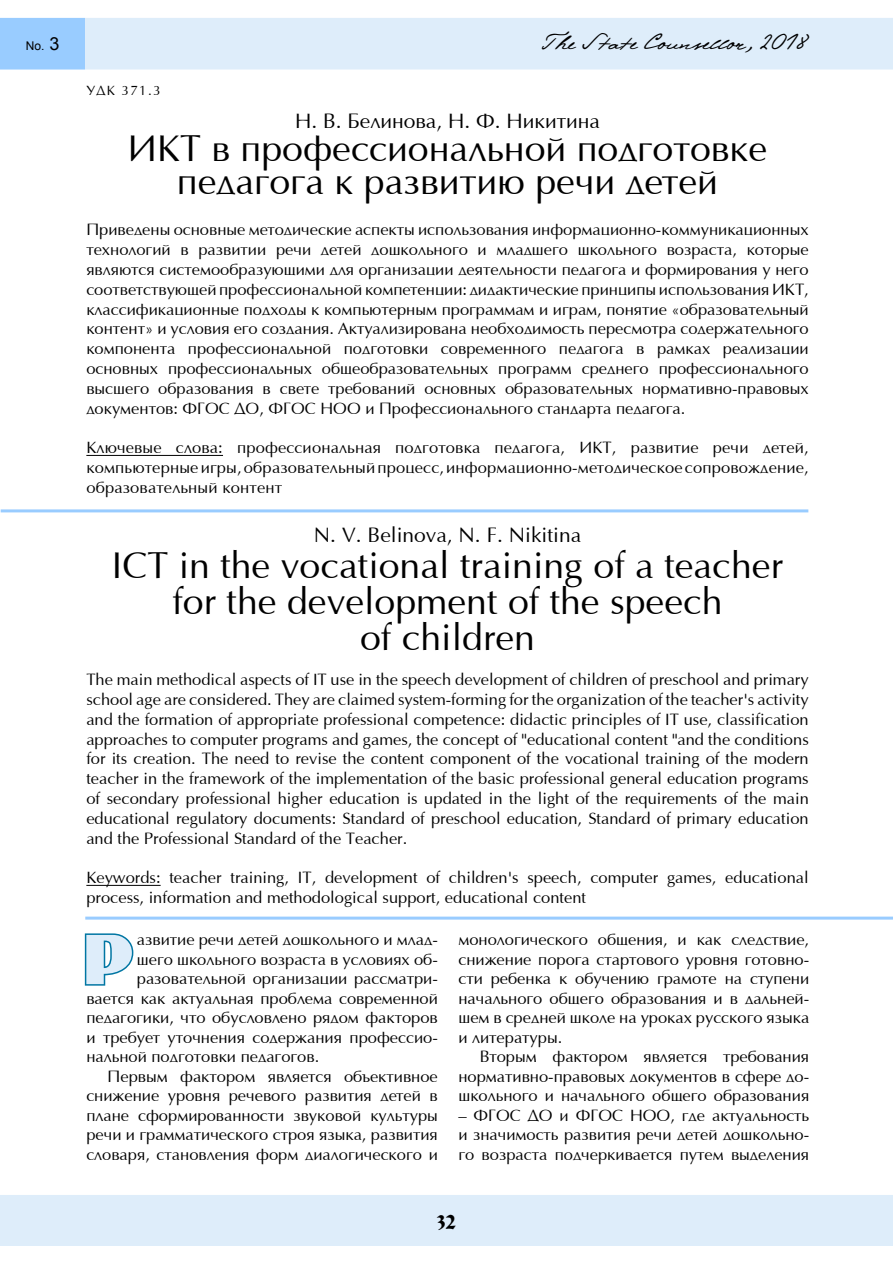
<style>
.page{position:relative;width:893px;height:1263px;background:#fff}
.page>*{position:absolute;margin:0;border:0;box-sizing:border-box;transform-origin:0 0}
.t1{font:79.5px "Binner Di";color:#deedfa}
.Название_статьи{font:37.5px/33px "AG Opus";color:#000;text-align:center}
.t2{font:24px "Pushkin";color:#000}
.И_О_Фамилия{font:21px "AG Opus";color:#000}
.t3{font:16.5px/19.8px "AG Opus";color:#000;text-align:justify}
.t4{font:13.5px "AG Opus";letter-spacing:.1em;color:#000}
.t5{font:12px "Arial";color:#000}
.s1{font-size:18px}
</style>
<div class="page">
<div style="left:0;top:1195px;width:893px;height:51px;background:#deedfa"></div>
<hr style="left:85px;top:916px;width:808px;height:3px;background:#9cf">
<hr style="left:86px;top:455px;width:137px;height:1px;background:#000">
<hr style="left:86px;top:885px;width:75px;height:1px;background:#000">
<hr style="left:1px;top:509px;width:807px;height:3px;background:#9cf">
<svg style="left:84px;top:933px;width:50px;height:53px"></svg>
<div style="left:0;top:18px;width:85px;height:52px;background:#9cf;border:2px solid #9cf"></div>
<div style="left:86px;top:19px;width:806px;height:50px;background:#deedfa"></div>
<div style="left:85px;top:18px;width:808px;height:52px;border:1px solid #deedfa"></div>
<p class="t5" style="left:26px;top:38px;width:35px">No. <span class="s1">3</span></p>
<p class="t2" style="left:542px;top:27px;width:267px">The State Counsellor, 2018</p>
<p class="t4" style="left:86px;top:84px;width:76px">УДК 371.3</p>
<p class="И_О_Фамилия" style="left:295px;top:110px;width:306px">Н. В. Белинова, Н. Ф. Никитина</p>
<p class="Название_статьи" style="left:128px;top:134px;width:641px">ИКТ в профессиональной подготовке педагога к развитию речи детей</p>
<p class="t3" style="left:86px;top:221px;width:724px">Приведены основные методические аспекты использования информационно-коммуникационных технологий в развитии речи детей дошкольного и младшего школьного возраста, которые являются системообразующими для организации деятельности педагога и формирования у него соответствующей профессиональной компетенции: дидактические принципы использования ИКТ, классификационные подходы к компьютерным программам и играм, понятие «образовательный контент» и условия его создания. Актуализирована необходимость пересмотра содержательного компонента профессиональной подготовки современного педагога в рамках реализации основных профессиональных общеобразовательных программ среднего профессионального высшего образования в свете требований основных образовательных нормативно-правовых документов: ФГОС ДО, ФГОС НОО и Профессионального стандарта педагога.</p>
<p class="t3" style="left:86px;top:438px;width:724px">Ключевые слова: профессиональная подготовка педагога, ИКТ, развитие речи детей, компьютерные игры, образовательный процесс, информационно-методическое сопровождение, образовательный контент</p>
<p class="И_О_Фамилия" style="left:314px;top:524px;width:269px">N. V. Belinova, N. F. Nikitina</p>
<p class="Название_статьи" style="left:112px;top:549px;width:673px;line-height:36px">ICT in the vocational training of a teacher for the development of the speech</p>
<p class="Название_статьи" style="left:360px;top:623px;width:177px">of children</p>
<p class="t3" style="left:86px;top:670px;width:724px">The main methodical aspects of IT use in the speech development of children of preschool and primary school age are considered. They are claimed system-forming for the organization of the teacher's activity and the formation of appropriate professional competence: didactic principles of IT use, classification approaches to computer programs and games, the concept of "educational content "and the conditions for its creation. The need to revise the content component of the vocational training of the modern teacher in the framework of the implementation of the basic professional general education programs of secondary professional higher education is updated in the light of the requirements of the main educational regulatory documents: Standard of preschool education, Standard of primary education and the Professional Standard of the Teacher.</p>
<p class="t3" style="left:86px;top:868px;width:724px">Keywords: teacher training, IT, development of children's speech, computer games, educational process, information and methodological support, educational content</p>
<p class="t1" style="left:83px;top:914px;width:51px">Р</p>
<p class="t3" style="left:137px;top:930px;width:302px">азвитие речи детей дошкольного и млад-</p>
<p class="t3" style="left:458px;top:930px;width:352px">монологического общения, и как следствие, снижение порога стартового уровня готовно&shy;сти ребенка к обучению грамоте на ступени начального общего образования и в дальней&shy;шем в средней школе на уроках русского языка и литературы.</p>
<p class="t3" style="left:458px;top:1047px;width:352px;text-indent:21px">Вторым фактором является требования нормативно-правовых документов в сфере до&shy;школьного и начального общего образования</p>
<p class="t3" style="left:458px;top:1106px;width:352px">– ФГОС ДО и ФГОС НОО, где актуальность и значимость развития речи детей дошкольно&shy;го возраста подчеркивается путем выделения</p>
<p class="t3" style="left:137px;top:950px;width:302px">шего школьного возраста в условиях об-</p>
<p class="t3" style="left:137px;top:969px;width:302px">разовательной организации рассматри-</p>
<p class="t3" style="left:86px;top:989px;width:353px">вается как актуальная проблема современной</p>
<p class="t3" style="left:86px;top:1008px;width:353px">педагогики, что обусловлено рядом факторов</p>
<p class="t3" style="left:86px;top:1028px;width:353px">и требует уточнения содержания профессио-</p>
<p class="t3" style="left:86px;top:1047px;width:234px">нальной подготовки педагогов.</p>
<p class="t3" style="left:86px;top:1067px;width:353px;text-indent:21px">Первым фактором является объективное снижение уровня речевого развития детей в плане сформированности звуковой культуры речи и грамматического строя языка, развития словаря, становления форм диалогического и</p>
</div>
